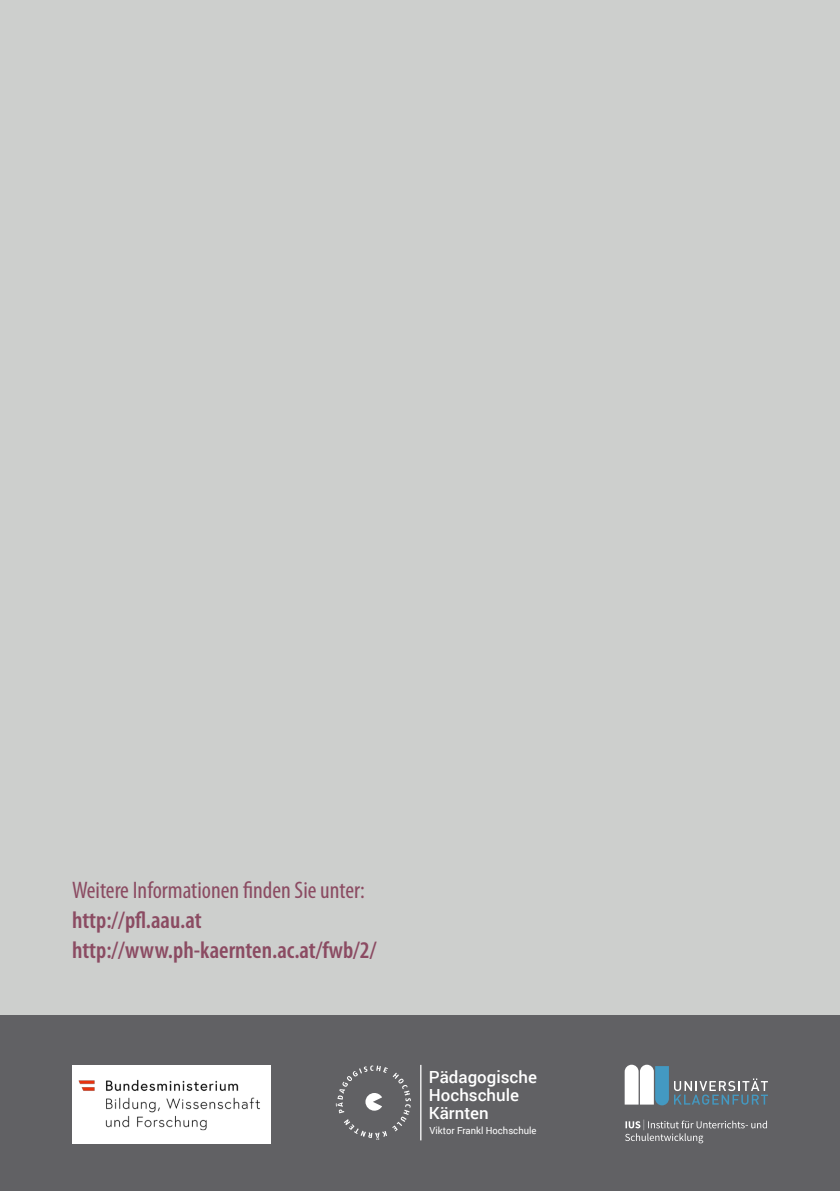
<style>
.page{position:relative;width:840px;height:1191px;background:#fff}
.page>*{position:absolute;margin:0;border:0;box-sizing:border-box;transform-origin:0 0}
.Fließtext_links_klei{font:600 condensed 24px "Myriad Pro";color:#8b4b62}
.Fließtext_links_klei-2{font:condensed 24px "Myriad Pro";color:#8b4b62}
.t1{font:500 16.8px/18px "Roboto";color:#fff}
.t2{font:9.8px "Roboto";color:#fff}
</style>
<div class="page">
<div style="left:0;top:0;width:839px;height:1077px;background:#cdcfcd"></div>
<div style="left:0;top:1015px;width:839px;height:176px;background:#616164"></div>
<div style="left:72px;top:1064px;width:198px;height:79px;background:#fff"></div>
<svg style="left:72px;top:1143px;width:198px;height:1px"></svg>
<img style="left:78px;top:1079px;width:182px;height:52px">
<svg style="left:624px;top:1064px;width:143px;height:41px"></svg>
<svg style="left:625px;top:1119px;width:141px;height:24px"></svg>
<hr style="left:420px;top:1065px;width:1px;height:74px;background:#fff">
<svg style="left:335px;top:1065px;width:75px;height:74px"></svg>
<p class="Fließtext_links_klei-2" style="left:72px;top:875px;width:294px">Weitere Informationen finden Sie unter:</p>
<p class="Fließtext_links_klei" style="left:72px;top:905px;width:131px">http://pfl.aau.at</p>
<p class="Fließtext_links_klei" style="left:72px;top:935px;width:306px">http://www.ph-kaernten.ac.at/fwb/2/</p>
<p class="t1" style="left:428px;top:1067px;width:109px">Pädagogische<br>Hochschule<br>Kärnten</p>
<p class="t2" style="left:429px;top:1123px;width:108px">Viktor Frankl Hochschule</p>
</div>
